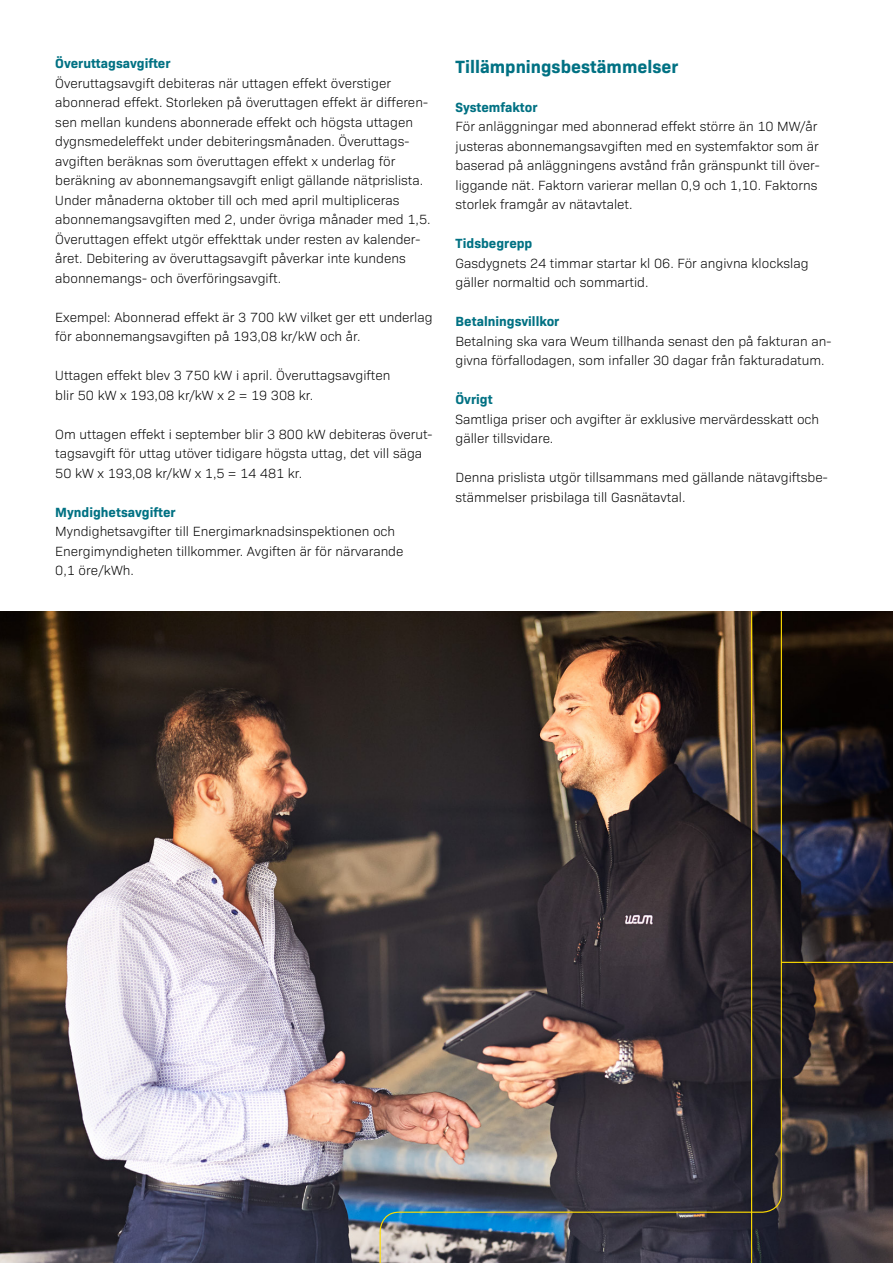
<style>
.page{position:relative;width:893px;height:1263px;background:#fff}
.page>*{position:absolute;margin:0;border:0;box-sizing:border-box;transform-origin:0 0}
.t1{font:700 18px "Bio Sans";color:#007183}
.t2{font:300 13.5px/19.5px "Bio Sans";color:#000}
.t3{font:700 13.5px "Bio Sans";color:#007183}
</style>
<div class="page">
<img style="left:0;top:611px;width:893px;height:652px">
<svg style="left:782px;top:961px;width:111px;height:261px"></svg>
<img style="left:379px;top:611px;width:403px;height:652px">
<hr style="left:751px;top:611px;width:1px;height:652px;background:#ffdc00">
<p class="t3" style="left:55px;top:53px;width:117px">Överuttagsavgifter</p>
<p class="t2" style="left:55px;top:72px;width:337px">Överuttagsavgift debiteras när uttagen effekt överstiger</p>
<p class="t2" style="left:55px;top:92px;width:377px">abonnerad effekt. Storleken på överuttagen effekt är differen&shy;sen mellan kundens abonnerade effekt och högsta uttagen dygnsmedeleffekt under debiteringsmånaden. Överuttags&shy;avgiften beräknas som överuttagen effekt x underlag för beräkning av abonnemangsavgift enligt gällande nätprislista.<br>Under månaderna oktober till och med april multipliceras abonnemangsavgiften med 2, under övriga månader med 1,5.<br>Överuttagen effekt utgör effekttak under resten av kalender&shy;året. Debitering av överuttagsavgift påverkar inte kundens abonnemangs- och överföringsavgift.</p>
<p class="t2" style="left:55px;top:306px;width:379px">Exempel: Abonnerad effekt är 3 700 kW vilket ger ett underlag för abonnemangsavgiften på 193,08 kr/kW och år.</p>
<p class="t2" style="left:55px;top:365px;width:337px">Uttagen effekt blev 3 750 kW i april. Överuttagsavgiften</p>
<p class="t2" style="left:55px;top:384px;width:259px">blir 50 kW x 193,08 kr/kW x 2 = 19 308 kr.</p>
<p class="t2" style="left:55px;top:423px;width:379px">Om uttagen effekt i september blir 3 800 kW debiteras överut&shy;tagsavgift för uttag utöver tidigare högsta uttag, det vill säga<br>50 kW x 193,08 kr/kW x 1,5 = 14 481 kr.</p>
<p class="t3" style="left:55px;top:502px;width:122px">Myndighetsavgifter</p>
<p class="t2" style="left:55px;top:521px;width:350px">Myndighetsavgifter till Energimarknadsinspektionen och<br>Energimyndigheten tillkommer. Avgiften är för närvarande<br>0,1 öre/kWh.</p>
<p class="t1" style="left:455px;top:53px;width:224px">Tillämpningsbestämmelser</p>
<p class="t3" style="left:455px;top:97px;width:83px">Systemfaktor</p>
<p class="t2" style="left:455px;top:116px;width:363px">För anläggningar med abonnerad effekt större än 10 MW/år</p>
<p class="t2" style="left:455px;top:135px;width:366px">justeras abonnemangsavgiften med en systemfaktor som är baserad på anläggningens avstånd från gränspunkt till över&shy;liggande nät. Faktorn varierar mellan 0,9 och 1,10. Faktorns storlek framgår av nätavtalet.</p>
<p class="t3" style="left:455px;top:233px;width:78px">Tidsbegrepp</p>
<p class="t2" style="left:455px;top:252px;width:354px">Gasdygnets 24 timmar startar kl 06. För angivna klockslag gäller normaltid och sommartid.</p>
<p class="t3" style="left:455px;top:311px;width:105px">Betalningsvillkor</p>
<p class="t2" style="left:455px;top:330px;width:377px">Betalning ska vara Weum tillhanda senast den på fakturan an&shy;givna förfallodagen, som infaller 30 dagar från fakturadatum.</p>
<p class="t3" style="left:455px;top:389px;width:39px">Övrigt</p>
<p class="t2" style="left:455px;top:408px;width:365px">Samtliga priser och avgifter är exklusive mervärdesskatt och gäller tillsvidare.</p>
<p class="t2" style="left:455px;top:467px;width:374px">Denna prislista utgör tillsammans med gällande nätavgiftsbe&shy;stämmelser prisbilaga till Gasnätavtal.</p>
</div>
